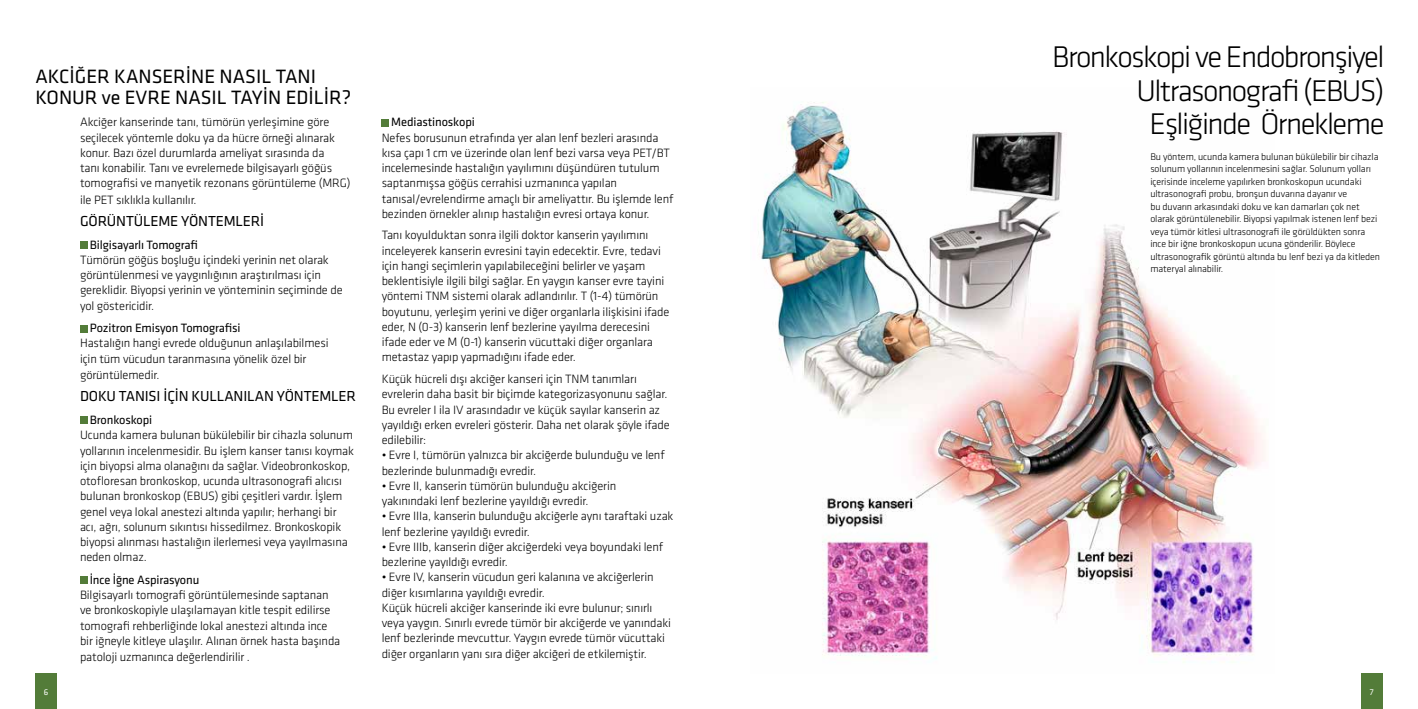
<style>
.page{position:relative;width:1418px;height:709px;background:#fff}
.page>*{position:absolute;margin:0;border:0;box-sizing:border-box;transform-origin:0 0}
.t1{font:300 31px/33.8px "Klavika";letter-spacing:-.05em;color:#000;text-align:right}
.t2{font:20px/21.2px "Klavika";color:#000}
.t3{font:15px "Klavika";letter-spacing:-.01em;color:#000}
.t4{font:300 12.5px/15.2px "Klavika";letter-spacing:-.01em;color:#000}
.t5{font:12.5px "Klavika";letter-spacing:-.01em;color:#000}
.t6{font:300 10px/12.5px "Klavika";letter-spacing:-.01em;color:#000}
.t7{font:8.75px "Klavika";color:#fff}
</style>
<div class="page">
<img style="left:758px;top:102px;width:507px;height:561px">
<div style="left:80px;top:241px;width:7px;height:8px;background:#537c39"></div>
<div style="left:80px;top:325px;width:7px;height:7px;background:#537c39"></div>
<div style="left:80px;top:417px;width:7px;height:7px;background:#537c39"></div>
<div style="left:80px;top:576px;width:7px;height:8px;background:#537c39"></div>
<div style="left:381px;top:119px;width:8px;height:7px;background:#537c39"></div>
<div style="left:35px;top:673px;width:22px;height:36px;background:#537c39"></div>
<div style="left:1361px;top:673px;width:21px;height:36px;background:#537c39"></div>
<h2 class="t2" style="left:35px;top:66px;width:317px">AKCİĞER KANSERİNE NASIL TANI<br>KONUR ve EVRE NASIL TAYİN EDİLİR?</h2>
<p class="t4" style="left:80px;top:115px;width:272px">Akciğer kanserinde tanı, tümörün yerleşimine göre seçilecek yöntemle doku ya da hücre örneği alınarak konur. Bazı özel durumlarda ameliyat sırasında da<br>tanı konabilir. Tanı ve evrelemede bilgisayarlı göğüs tomografisi ve manyetik rezonans görüntüleme (MRG) ile PET sıklıkla kullanılır.</p>
<p class="t3" style="left:80px;top:213px;width:185px">GÖRÜNTÜLEME YÖNTEMLERİ</p>
<p class="t5" style="left:90px;top:238px;width:110px">Bilgisayarlı Tomografi</p>
<p class="t4" style="left:80px;top:252px;width:264px">Tümörün göğüs boşluğu içindeki yerinin net olarak görüntülenmesi ve yaygınlığının araştırılması için gereklidir. Biyopsi yerinin ve yönteminin seçiminde de yol göstericidir.</p>
<p class="t5" style="left:90px;top:321px;width:152px">Pozitron Emisyon Tomografisi</p>
<p class="t4" style="left:80px;top:336px;width:250px;line-height:15.8px">Hastalığın hangi evrede olduğunun anlaşılabilmesi için tüm vücudun taranmasına yönelik özel bir görüntülemedir.</p>
<p class="t3" style="left:80px;top:388px;width:277px">DOKU TANISI İÇİN KULLANILAN YÖNTEMLER</p>
<p class="t5" style="left:90px;top:413px;width:64px">Bronkoskopi</p>
<p class="t4" style="left:80px;top:428px;width:275px">Ucunda kamera bulunan bükülebilir bir cihazla solunum yollarının incelenmesidir. Bu işlem kanser tanısı koymak için biyopsi alma olanağını da sağlar. Videobronkoskop, otofloresan bronkoskop, ucunda ultrasonografi alıcısı bulunan bronkoskop (EBUS) gibi çeşitleri vardır. İşlem genel veya lokal anestezi altında yapılır; herhangi bir acı, ağrı, solunum sıkıntısı hissedilmez. Bronkoskopik biyopsi alınması hastalığın ilerlemesi veya yayılmasına neden olmaz.</p>
<p class="t5" style="left:90px;top:573px;width:111px">İnce İğne Aspirasyonu</p>
<p class="t4" style="left:80px;top:587px;width:262px">Bilgisayarlı tomografi görüntülemesinde saptanan ve bronkoskopiyle ulaşılamayan kitle tespit edilirse tomografi rehberliğinde lokal anestezi altında ince bir iğneyle kitleye ulaşılır. Alınan örnek hasta başında patoloji uzmanınca değerlendirilir .</p>
<p class="t5" style="left:391px;top:115px;width:85px">Mediastinoskopi</p>
<p class="t4" style="left:381px;top:130px;width:293px">Nefes borusunun etrafında yer alan lenf bezleri arasında kısa çapı 1 cm ve üzerinde olan lenf bezi varsa veya PET/BT incelemesinde hastalığın yayılımını düşündüren tutulum saptanmışsa göğüs cerrahisi uzmanınca yapılan tanısal/evrelendirme amaçlı bir ameliyattır. Bu işlemde lenf bezinden örnekler alınıp hastalığın evresi ortaya konur.</p>
<p class="t4" style="left:381px;top:228px;width:289px">Tanı koyulduktan sonra ilgili doktor kanserin yayılımını inceleyerek kanserin evresini tayin edecektir. Evre, tedavi için hangi seçimlerin yapılabileceğini belirler ve yaşam beklentisiyle ilgili bilgi sağlar. En yaygın kanser evre tayini yöntemi TNM sistemi olarak adlandırılır. T (1-4) tümörün boyutunu, yerleşim yerini ve diğer organlarla ilişkisini ifade eder, N (0-3) kanserin lenf bezlerine yayılma derecesini ifade eder ve M (0-1) kanserin vücuttaki diğer organlara metastaz yapıp yapmadığını ifade eder.</p>
<p class="t4" style="left:381px;top:371px;width:290px">Küçük hücreli dışı akciğer kanseri için TNM tanımları evrelerin daha basit bir biçimde kategorizasyonunu sağlar.<br>Bu evreler I ila IV arasındadır ve küçük sayılar kanserin az yayıldığı erken evreleri gösterir. Daha net olarak şöyle ifade edilebilir:</p>
<p class="t4" style="left:381px;top:448px;width:284px">• Evre I, tümörün yalnızca bir akciğerde bulunduğu ve lenf bezlerinde bulunmadığı evredir.</p>
<p class="t4" style="left:381px;top:478px;width:236px">• Evre II, kanserin tümörün bulunduğu akciğerin yakınındaki lenf bezlerine yayıldığı evredir.</p>
<p class="t4" style="left:381px;top:509px;width:293px">• Evre IIIa, kanserin bulunduğu akciğerle aynı taraftaki uzak lenf bezlerine yayıldığı evredir.</p>
<p class="t4" style="left:381px;top:539px;width:283px">• Evre IIIb, kanserin diğer akciğerdeki veya boyundaki lenf bezlerine yayıldığı evredir.</p>
<p class="t4" style="left:381px;top:570px;width:291px">• Evre IV, kanserin vücudun geri kalanına ve akciğerlerin diğer kısımlarına yayıldığı evredir.<br>Küçük hücreli akciğer kanserinde iki evre bulunur; sınırlı veya yaygın. Sınırlı evrede tümör bir akciğerde ve yanındaki lenf bezlerinde mevcuttur. Yaygın evrede tümör vücuttaki diğer organların yanı sıra diğer akciğeri de etkilemiştir.</p>
<h1 class="t1" style="left:1052px;top:40px;width:334px">Bronkoskopi ve Endobronşiyel<br>Ultrasonografi (EBUS)<br>Eşliğinde Örnekleme</h1>
<p class="t6" style="left:1150px;top:150px;width:231px">Bu yöntem, ucunda kamera bulunan bükülebilir bir cihazla solunum yollarının incelenmesini sağlar. Solunum yolları içerisinde inceleme yapılırken bronkoskopun ucundaki ultrasonografi probu, bronşun duvarına dayanır ve<br>bu duvarın arkasındaki doku ve kan damarları çok net olarak görüntülenebilir. Biyopsi yapılmak istenen lenf bezi veya tümör kitlesi ultrasonografi ile görüldükten sonra ince bir iğne bronkoskopun ucuna gönderilir. Böylece ultrasonografik görüntü altında bu lenf bezi ya da kitleden materyal alınabilir.</p>
<p class="t7" style="left:44px;top:687px;width:6px">6</p>
<p class="t7" style="left:1369px;top:687px;width:5px">7</p>
</div>
